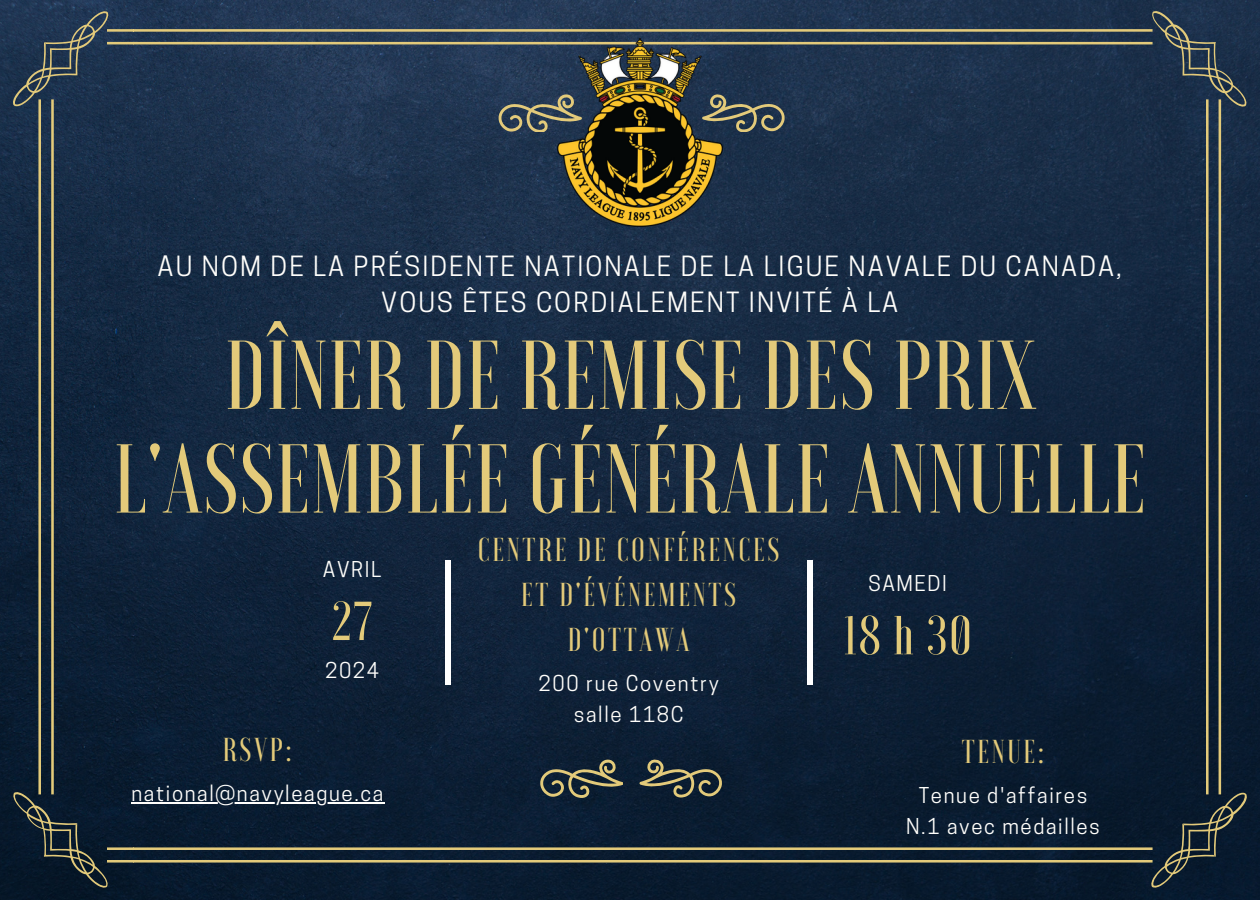
<style>
.page{position:relative;width:1260px;height:900px;background:#fff}
.page>*{position:absolute;margin:0;border:0;box-sizing:border-box;transform-origin:0 0}
.t1{font:500 97.5px/103.8px "Voga";letter-spacing:.01em;color:#e3ca7a;text-align:center}
.t2{font:500 54.75px "Voga";letter-spacing:.03em;color:#e3ca7a}
.t3{font:500 33px/45px "Voga";letter-spacing:.08em;color:#e3ca7a;text-align:center}
.t4{font:26.25px/35.5px "Cooper Hewitt";letter-spacing:.08em;color:#fffefb;text-align:center}
.t5{font:20.5px/30.8px "Cooper Hewitt";letter-spacing:.08em;color:#fffefb;text-align:center}
</style>
<div class="page">
<img style="left:0;top:0;width:1260px;height:900px">
<svg style="left:13px;top:11px;width:120px;height:852px;background:#1e2f40"></svg>
<svg style="left:499px;top:94px;width:58px;height:38px;background:#515a5c"></svg>
<svg style="left:722px;top:94px;width:63px;height:38px;background:#4d5657"></svg>
<svg style="left:540px;top:760px;width:83px;height:37px;background:#434a45"></svg>
<svg style="left:640px;top:760px;width:82px;height:37px;background:#424843"></svg>
<div style="left:446px;top:560px;width:5px;height:125px;background:#fff"></div>
<div style="left:808px;top:560px;width:5px;height:125px;background:#fff"></div>
<img style="left:557px;top:39px;width:165px;height:187px">
<hr style="left:131px;top:803px;width:254px;height:1px;background:#fffefb">
<p class="t4" style="left:158px;top:252px;width:966px">AU NOM DE LA PRÉSIDENTE NATIONALE DE LA LIGUE NAVALE DU CANADA,<br>VOUS ÊTES CORDIALEMENT INVITÉ À LA</p>
<h1 class="t1" style="left:114px;top:323px;width:1034px">DÎNER DE REMISE DES PRIX<br>L'ASSEMBLÉE GÉNÉRALE ANNUELLE</h1>
<p class="t5" style="left:323px;top:556px;width:60px">AVRIL</p>
<h2 class="t2" style="left:332px;top:594px;width:41px">27</h2>
<p class="t5" style="left:325px;top:658px;width:56px">2024</p>
<h3 class="t3" style="left:223px;top:727px;width:71px">RSVP:</h3>
<p class="t5" style="left:131px;top:780px;width:253px">national@navyleague.ca</p>
<h3 class="t3" style="left:478px;top:527px;width:303px">CENTRE DE CONFÉRENCES<br>ET D'ÉVÉNEMENTS<br>D'OTTAWA</h3>
<p class="t5" style="left:539px;top:670px;width:182px">200 rue Coventry salle 118C</p>
<p class="t5" style="left:868px;top:570px;width:80px">SAMEDI</p>
<h2 class="t2" style="left:844px;top:608px;width:130px">18h30</h2>
<h3 class="t3" style="left:962px;top:729px;width:84px">TENUE:</h3>
<p class="t5" style="left:906px;top:782px;width:195px">Tenue d'affaires<br>N.1 avec médailles</p>
</div>
